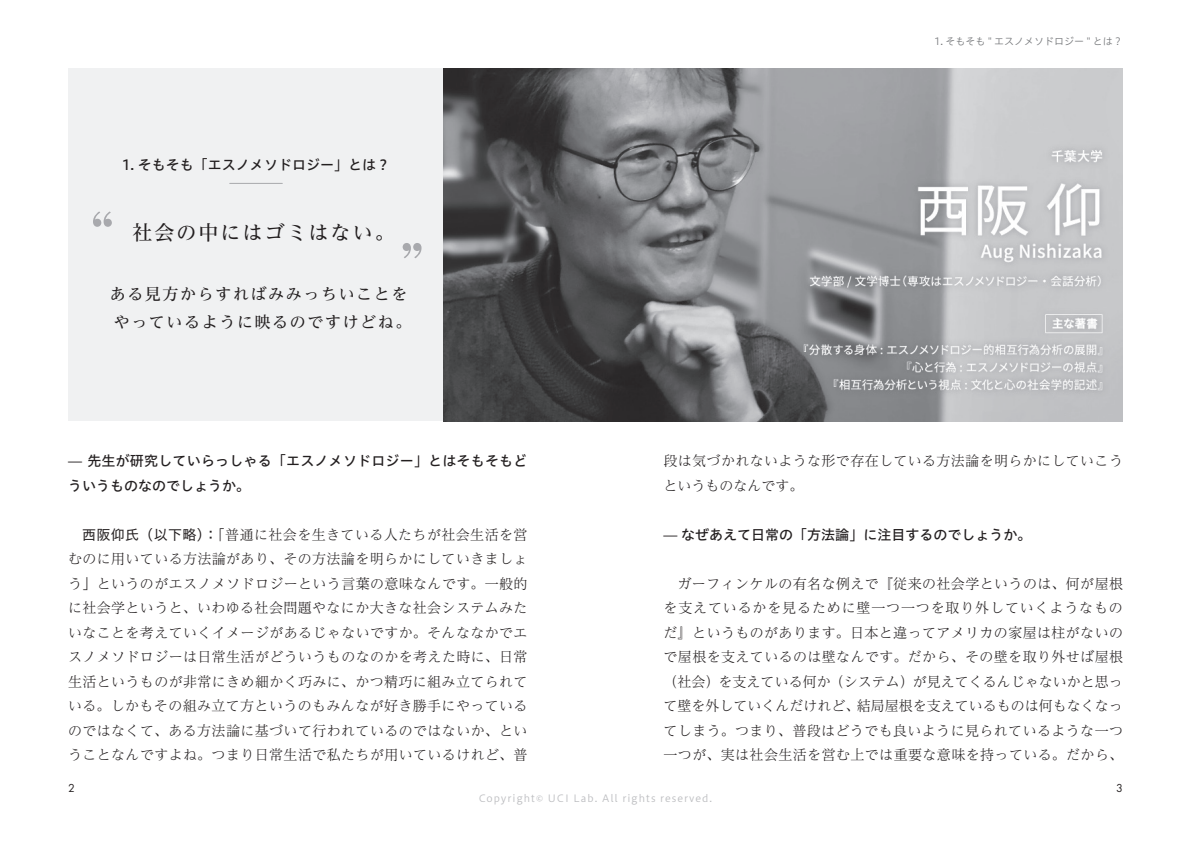
<style>
.page{position:relative;width:1191px;height:842px;background:#fff}
.page>*{position:absolute;margin:0;border:0;box-sizing:border-box;transform-origin:0 0}
.t1{font:500 20px "Reim Pro";letter-spacing:.1em;color:#231f20}
.t2{font:500 16px/28px "Reim Pro";letter-spacing:.1em;color:#231f20}
.t3{font:300 14px/24.4px "Reim Pro";letter-spacing:.03em;color:#231f20;text-align:justify}
.t4{font:14px/24.4px "Hiragino UD Sans Std W5";color:#231f20}
.t5{font:12px "Futura PT";color:#231f20}
.t6{font:10px "Hiragino UD Sans Std W3";letter-spacing:.1em;color:#bcbdc0}
.t7{font:10px "Hiragino UD Sans Std W3";color:#76787b}
.s1{font-family:"Hiragino UD Sans Std W4";font-weight:400}
</style>
<div class="page">
<div style="left:68px;top:68px;width:459px;height:353px;background:#f0f1f2"></div>
<svg style="left:93px;top:211px;width:19px;height:16px"></svg>
<svg style="left:403px;top:243px;width:18px;height:15px"></svg>
<hr style="left:230px;top:183px;width:52px;height:1px;background:#a8a9ad">
<img style="left:444px;top:68px;width:679px;height:353px">
<p class="t4" style="left:122px;top:152px;width:269px">1. そもそも「エスノメソドロジー」とは？</p>
<h1 class="t1" style="left:133px;top:216px;width:263px">社会の中にはゴミはない。</h1>
<p class="t2" style="left:110px;top:280px;width:303px">ある見方からすればみみっちいことをやっているように映るのですけどね。</p>
<p class="t4" style="left:68px;top:448px;width:461px">— 先生が研究していらっしゃる「エスノメソドロジー」とはそもそもどういうものなのでしょうか。</p>
<p class="t3" style="left:68px;top:522px;width:461px;text-indent:14px"><span class="s1">西阪仰氏（以下略）：</span>「普通に社会を生きている人たちが社会生活を営むのに用いている方法論があり、その方法論を明らかにしていきましょう」というのがエスノメソドロジーという言葉の意味なんです。一般的に社会学というと、いわゆる社会問題やなにか大きな社会システムみたいなことを考えていくイメージがあるじゃないですか。そんななかでエスノメソドロジーは日常生活がどういうものなのかを考えた時に、日常生活というものが非常にきめ細かく巧みに、かつ精巧に組み立てられている。しかもその組み立て方というのもみんなが好き勝手にやっているのではなくて、ある方法論に基づいて行われているのではないか、ということなんですよね。つまり日常生活で私たちが用いているけれど、普</p>
<p class="t7" style="left:934px;top:33px;width:190px">1. そもそも " エスノメソドロジー " とは？</p>
<p class="t3" style="left:663px;top:448px;width:461px">段は気づかれないような形で存在している方法論を明らかにしていこうというものなんです。</p>
<p class="t4" style="left:663px;top:521px;width:369px">— なぜあえて日常の「方法論」に注目するのでしょうか。</p>
<p class="t3" style="left:663px;top:571px;width:461px;text-indent:14px">ガーフィンケルの有名な例えで『従来の社会学というのは、何が屋根を支えているかを見るために壁一つ一つを取り外していくようなものだ』というものがあります。日本と違ってアメリカの家屋は柱がないので屋根を支えているのは壁なんです。だから、その壁を取り外せば屋根（社会）を支えている何か（システム）が見えてくるんじゃないかと思って壁を外していくんだけれど、結局屋根を支えているものは何もなくなってしまう。つまり、普段はどうでも良いように見られているような一つ一つが、実は社会生活を営む上では重要な意味を持っている。だから、</p>
<p class="t5" style="left:68px;top:781px;width:8px">2</p>
<p class="t5" style="left:1116px;top:781px;width:8px">3</p>
<p class="t6" style="left:479px;top:790px;width:235px">Copyright© UCI Lab. All rights reserved.</p>
</div>
